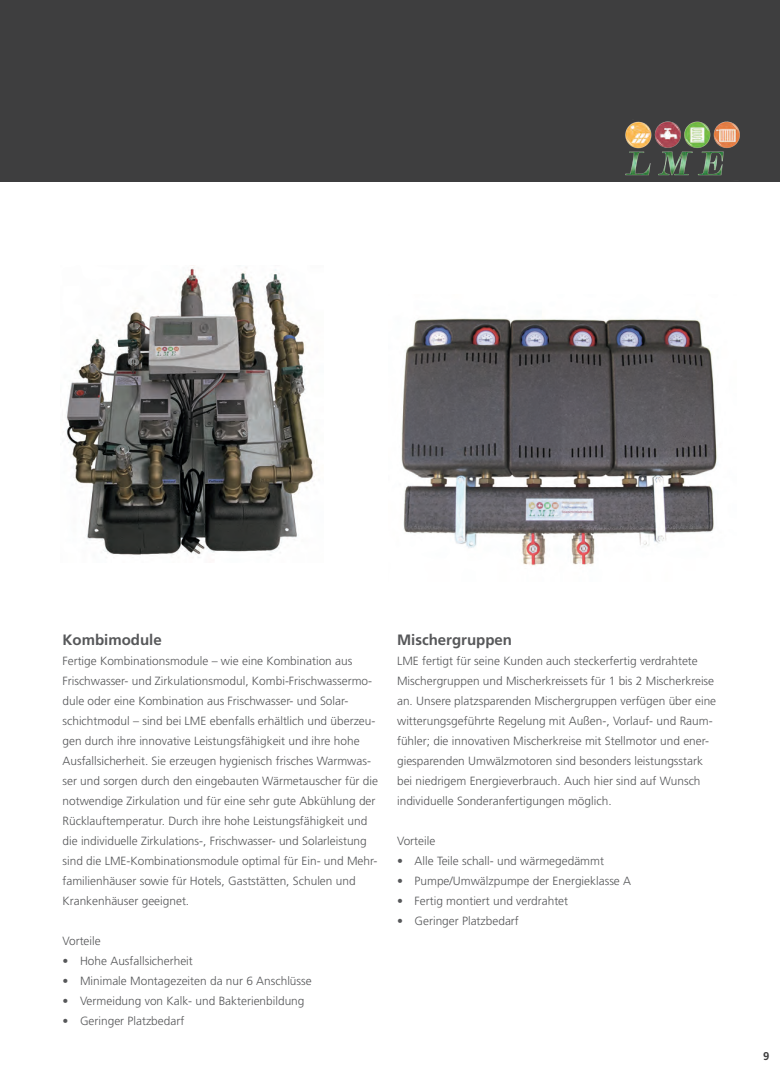
<style>
.page{position:relative;width:780px;height:1081px;background:#fff}
.page>*{position:absolute;margin:0;border:0;box-sizing:border-box;transform-origin:0 0}
.t1{font:700 15px "Frutiger LT Std";color:#57585a}
.t2{font:300 11.88px/20px "Frutiger LT Std";color:#57585a}
.t3{font:700 11.25px "Frutiger LT Std";color:#3e3e3f}
</style>
<div class="page">
<div style="left:0;top:0;width:780px;height:184px;background:#3e3e3f"></div>
<hr style="left:0;top:182px;width:780px;height:3px;background:#fff">
<img style="left:401px;top:318px;width:316px;height:248px">
<img style="left:66px;top:267px;width:249px;height:289px">
<img style="left:625px;top:121px;width:115px;height:55px">
<p class="t1" style="left:62px;top:631px;width:101px">Kombimodule</p>
<p class="t2" style="left:62px;top:651px;width:317px">Fertige Kombinationsmodule – wie eine Kombination aus Frischwasser- und Zirkulationsmodul, Kombi-Frischwassermo&shy;dule oder eine Kombination aus Frischwasser- und Solar&shy;schichtmodul – sind bei LME ebenfalls erhältlich und überzeu&shy;gen durch ihre innovative Leistungsfähigkeit und ihre hohe Ausfallsicherheit. Sie erzeugen hygienisch frisches Warmwas&shy;ser und sorgen durch den eingebauten Wärmetauscher für die notwendige Zirkulation und für eine sehr gute Abkühlung der Rücklauftemperatur. Durch ihre hohe Leistungsfähigkeit und die individuelle Zirkulations-, Frischwasser- und Solarleistung sind die LME-Kombinationsmodule optimal für Ein- und Mehr&shy;familienhäuser sowie für Hotels, Gaststätten, Schulen und Krankenhäuser geeignet.</p>
<p class="t2" style="left:62px;top:931px;width:40px">Vorteile</p>
<p class="t2" style="left:62px;top:951px;width:132px">• Hohe Ausfallsicherheit</p>
<p class="t2" style="left:62px;top:971px;width:251px">• Minimale Montagezeiten da nur 6 Anschlüsse</p>
<p class="t2" style="left:62px;top:991px;width:243px">• Vermeidung von Kalk- und Bakterienbildung</p>
<p class="t2" style="left:62px;top:1011px;width:123px">• Geringer Platzbedarf</p>
<p class="t1" style="left:397px;top:631px;width:116px">Mischergruppen</p>
<p class="t2" style="left:397px;top:651px;width:320px">LME fertigt für seine Kunden auch steckerfertig verdrahtete Mischergruppen und Mischerkreissets für 1 bis 2 Mischerkreise an. Unsere platzsparenden Mischergruppen verfügen über eine witterungsgeführte Regelung mit Außen-, Vorlauf- und Raum&shy;fühler; die innovativen Mischerkreise mit Stellmotor und ener&shy;giesparenden Umwälzmotoren sind besonders leistungsstark bei niedrigem Energieverbrauch. Auch hier sind auf Wunsch individuelle Sonderanfertigungen möglich.</p>
<p class="t2" style="left:397px;top:831px;width:40px">Vorteile</p>
<p class="t2" style="left:397px;top:851px;width:208px">• Alle Teile schall- und wärmegedämmt</p>
<p class="t2" style="left:397px;top:871px;width:235px">• Pumpe/Umwälzpumpe der Energieklasse A</p>
<p class="t2" style="left:397px;top:891px;width:173px">• Fertig montiert und verdrahtet</p>
<p class="t2" style="left:397px;top:911px;width:123px">• Geringer Platzbedarf</p>
<p class="t3" style="left:763px;top:1050px;width:8px">9</p>
</div>
